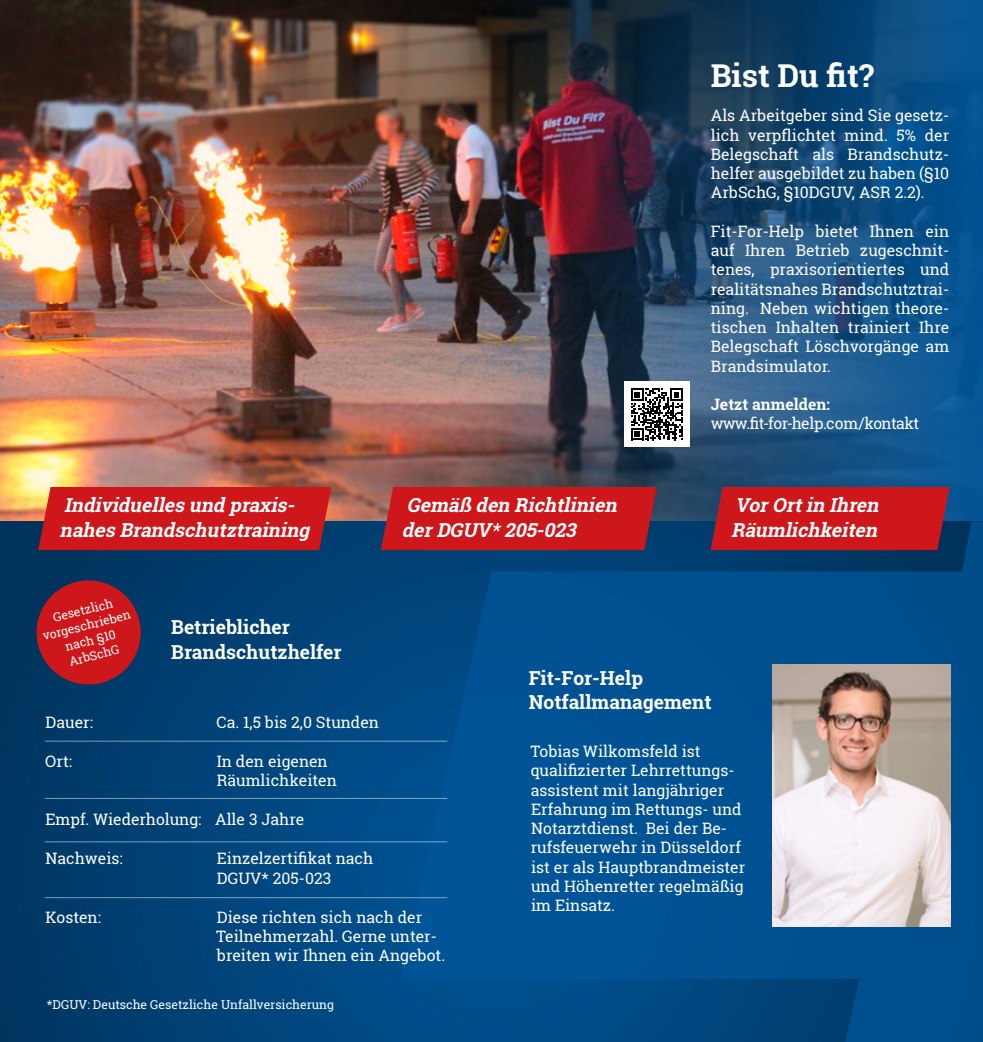
<style>
.page{position:relative;width:983px;height:1042px;background:#fff}
.page>*{position:absolute;margin:0;border:0;box-sizing:border-box;transform-origin:0 0}
.t1{font:700 31.5px "Roboto Slab";color:#fff}
.t2{font:italic 700 19.25px/24.5px "Roboto Slab";color:#fff}
.t3{font:700 19.25px/24.5px "Roboto Slab";color:#fff}
.t4{font:15.75px/19.2px "Roboto Slab";color:#fff}
.t5{font:15.75px "Roboto Slab";letter-spacing:-.04em;color:#fff}
.t6{font:700 15.75px "Roboto Slab";color:#fff}
.t7{font:12.25px/15.6px "Roboto Slab";color:#fff;text-align:center}
</style>
<div class="page">
<img style="left:0;top:0;width:491px;height:485px">
<img style="left:491px;top:0;width:491px;height:521px">
<svg style="left:0;top:966px;width:400px;height:76px;background:#004175"></svg>
<svg style="left:400px;top:521px;width:582px;height:521px;background:#004e8d"></svg>
<img style="left:0;top:71px;width:422px;height:895px">
<svg style="left:377px;top:485px;width:282px;height:67px;background:#bb1d23"></svg>
<svg style="left:707px;top:135px;width:275px;height:417px;background:#2f4c78"></svg>
<img style="left:772px;top:664px;width:178px;height:262px">
<svg style="left:31px;top:575px;width:115px;height:115px;background:#832234"></svg>
<hr style="left:45px;top:741px;width:402px;height:1px;background:#fff">
<hr style="left:45px;top:798px;width:402px;height:1px;background:#fff">
<hr style="left:45px;top:841px;width:402px;height:1px;background:#fff">
<hr style="left:45px;top:897px;width:402px;height:1px;background:#fff">
<div style="left:623px;top:381px;width:66px;height:66px;background:#fff"></div>
<svg style="left:631px;top:388px;width:51px;height:52px"></svg>
<h1 class="t1" style="left:710px;top:54px;width:165px">Bist Du fit?</h1>
<p class="t4" style="left:710px;top:106px;width:240px;text-align:justify">Als Arbeitgeber sind Sie gesetz&shy;lich verpflichtet mind. 5% der Belegschaft als Brandschutz&shy;helfer ausgebildet zu haben (§10<br>ArbSchG, §10DGUV, ASR 2.2).</p>
<p class="t4" style="left:710px;top:221px;width:240px;text-align:justify">Fit-For-Help bietet Ihnen ein auf Ihren Betrieb zugeschnit&shy;tenes, praxisorientiertes und realitätsnahes Brandschutztrai&shy;ning. Neben wichtigen theore&shy;tischen Inhalten trainiert Ihre Belegschaft Löschvorgänge am Brandsimulator.</p>
<p class="t6" style="left:710px;top:393px;width:121px">Jetzt anmelden:</p>
<p class="t5" style="left:710px;top:413px;width:210px">www.fit-for-help.com/kontakt</p>
<p class="t2" style="left:59px;top:493px;width:257px">Individuellesund praxis&shy;nahesBrandschutztraining</p>
<p class="t2" style="left:402px;top:493px;width:222px">Gemäß den Richtlinien derDGUV*205-023</p>
<p class="t2" style="left:731px;top:493px;width:154px">VorOrtin Ihren<br>Räumlichkeiten</p>
<p class="t7" style="left:37px;top:613px;width:92px;rotate:-14deg">Gesetzlich vorgeschrieben nach §10<br>ArbSchG</p>
<p class="t3" style="left:171px;top:615px;width:172px">Betrieblicher<br>Brandschutzhelfer</p>
<p class="t4" style="left:45px;top:712px;width:49px">Dauer:</p>
<p class="t4" style="left:45px;top:751px;width:28px">Ort:</p>
<p class="t4" style="left:45px;top:809px;width:157px">Empf. Wiederholung:</p>
<p class="t4" style="left:45px;top:849px;width:79px">Nachweis:</p>
<p class="t4" style="left:45px;top:907px;width:57px">Kosten:</p>
<p class="t4" style="left:216px;top:712px;width:164px">Ca. 1,5 bis 2,0 Stunden</p>
<p class="t4" style="left:217px;top:751px;width:122px">In den eigenen<br>Räumlichkeiten</p>
<p class="t4" style="left:215px;top:809px;width:91px">Alle 3 Jahre</p>
<p class="t4" style="left:217px;top:849px;width:158px">Einzelzertifikat nach<br>DGUV* 205-023</p>
<p class="t4" style="left:216px;top:907px;width:230px">Diese richten sich nach der<br>Teilnehmerzahl. Gerne unter&shy;breiten wir Ihnen ein Angebot.</p>
<p class="t7" style="left:47px;top:996px;width:288px">*DGUV: Deutsche Gesetzliche Unfallversicherung</p>
<p class="t3" style="left:528px;top:665px;width:184px">Fit-For-Help<br>Notfallmanagement</p>
<p class="t4" style="left:530px;top:741px;width:216px">Tobias Wilkomsfeld ist qualifizierter Lehrrettungs&shy;assistent mit langjähriger<br>Erfahrung im Rettungs- und<br>Notarztdienst. Bei der Be&shy;rufsfeuerwehr in Düsseldorf ist er als Hauptbrandmeister und Höhenretter regelmäßig im Einsatz.</p>
</div>
